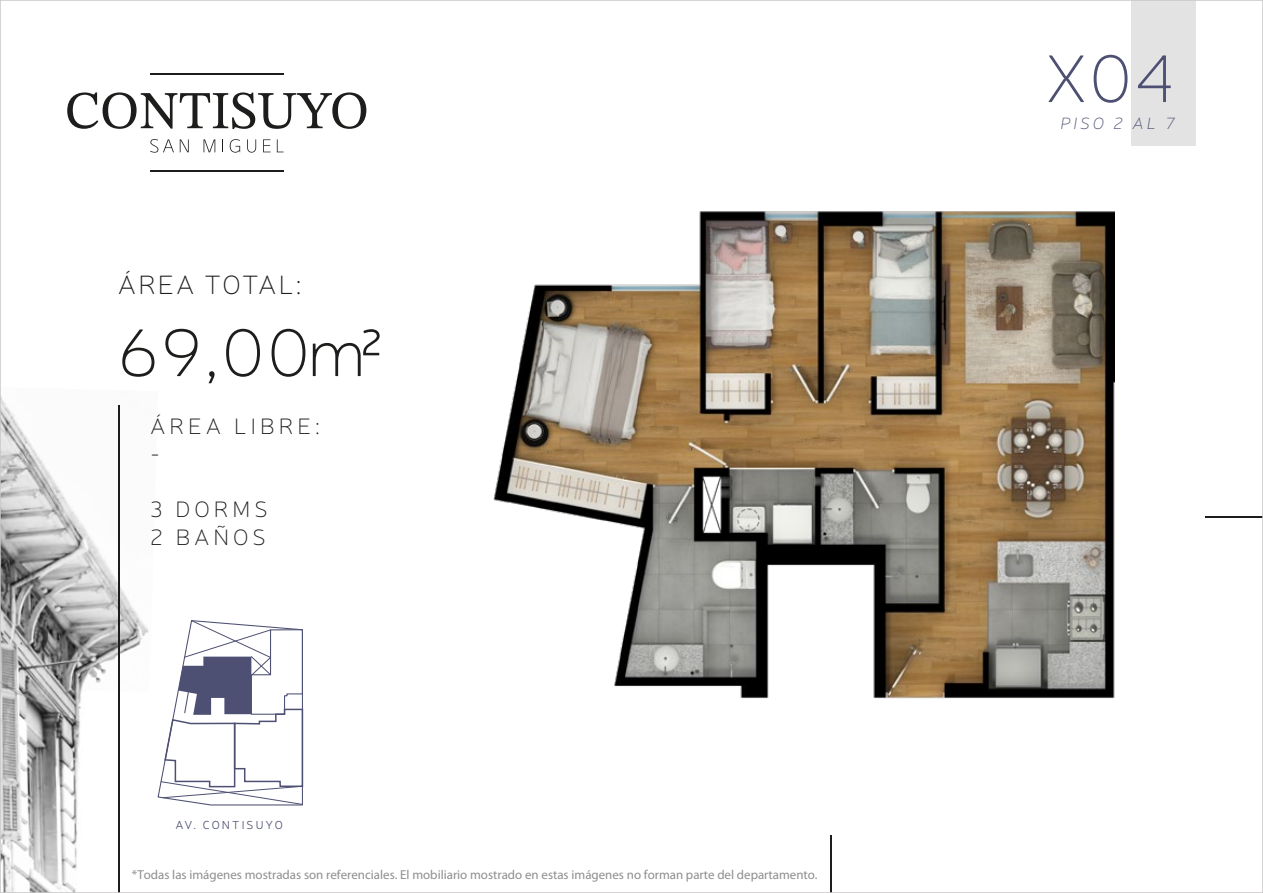
<style>
.page{position:relative;width:1263px;height:893px;background:#fff}
.page>*{position:absolute;margin:0;border:0;box-sizing:border-box;transform-origin:0 0}
.t1{font:100 68.25px "Neris";color:#1d1d1b}
.t2{font:100 68.25px "Neris";color:#4d5072}
.t3{font:100 26.85px "Neris";letter-spacing:.08em;color:#1d1d1b}
.t4{font:100 22.5px/27.2px "Neris";letter-spacing:.18em;color:#1d1d1b}
.t5{font:italic 100 16.5px "Neris";letter-spacing:.18em;color:#4d5072}
.t6{font:12.9px "Myriad Pro";color:#8e8e8e}
.t7{font:300 11.7px "Neris";letter-spacing:.18em;color:#4d5072}
</style>
<div class="page">
<img style="left:493px;top:211px;width:621px;height:488px">
<svg style="left:158px;top:620px;width:146px;height:186px"></svg>
<img style="left:3px;top:401px;width:155px;height:489px">
<svg style="left:67px;top:92px;width:299px;height:37px"></svg>
<svg style="left:150px;top:139px;width:24px;height:14px"></svg>
<svg style="left:180px;top:139px;width:9px;height:13px"></svg>
<svg style="left:204px;top:139px;width:11px;height:13px"></svg>
<svg style="left:222px;top:139px;width:1px;height:13px"></svg>
<svg style="left:230px;top:139px;width:10px;height:14px"></svg>
<svg style="left:247px;top:139px;width:9px;height:14px"></svg>
<svg style="left:263px;top:139px;width:8px;height:13px"></svg>
<svg style="left:277px;top:139px;width:6px;height:13px"></svg>
<hr style="left:150px;top:73px;width:133px;height:1px;background:#1d1d1b">
<hr style="left:150px;top:171px;width:133px;height:1px;background:#1d1d1b">
<hr style="left:118px;top:406px;width:2px;height:487px;background:#1d1d1b">
<div style="left:1131px;top:0;width:65px;height:146px;background:#e4e3e3"></div>
<hr style="left:1206px;top:517px;width:57px;height:1px;background:#1d1d1b">
<hr style="left:830px;top:836px;width:1px;height:57px;background:#1d1d1b">
<svg style="left:363px;top:329px;width:17px;height:26px"></svg>
<h2 class="t3" style="left:118px;top:269px;width:185px">ÁREA TOTAL:</h2>
<h1 class="t1" style="left:118px;top:311px;width:249px">69,00m</h1>
<h3 class="t4" style="left:150px;top:412px;width:171px">ÁREA LIBRE: -</h3>
<h3 class="t4" style="left:150px;top:496px;width:119px">3 DORMS<br>2 BAÑOS</h3>
<p class="t7" style="left:175px;top:817px;width:109px">AV. CONTISUYO</p>
<p class="t6" style="left:132px;top:867px;width:687px">*Todas las imágenes mostradas son referenciales. El mobiliario mostrado en estas imágenes no forman parte del departamento.</p>
<h1 class="t2" style="left:1044px;top:37px;width:132px">X04</h1>
<p class="t5" style="left:1060px;top:113px;width:116px">PISO 2 AL 7</p>
</div>
